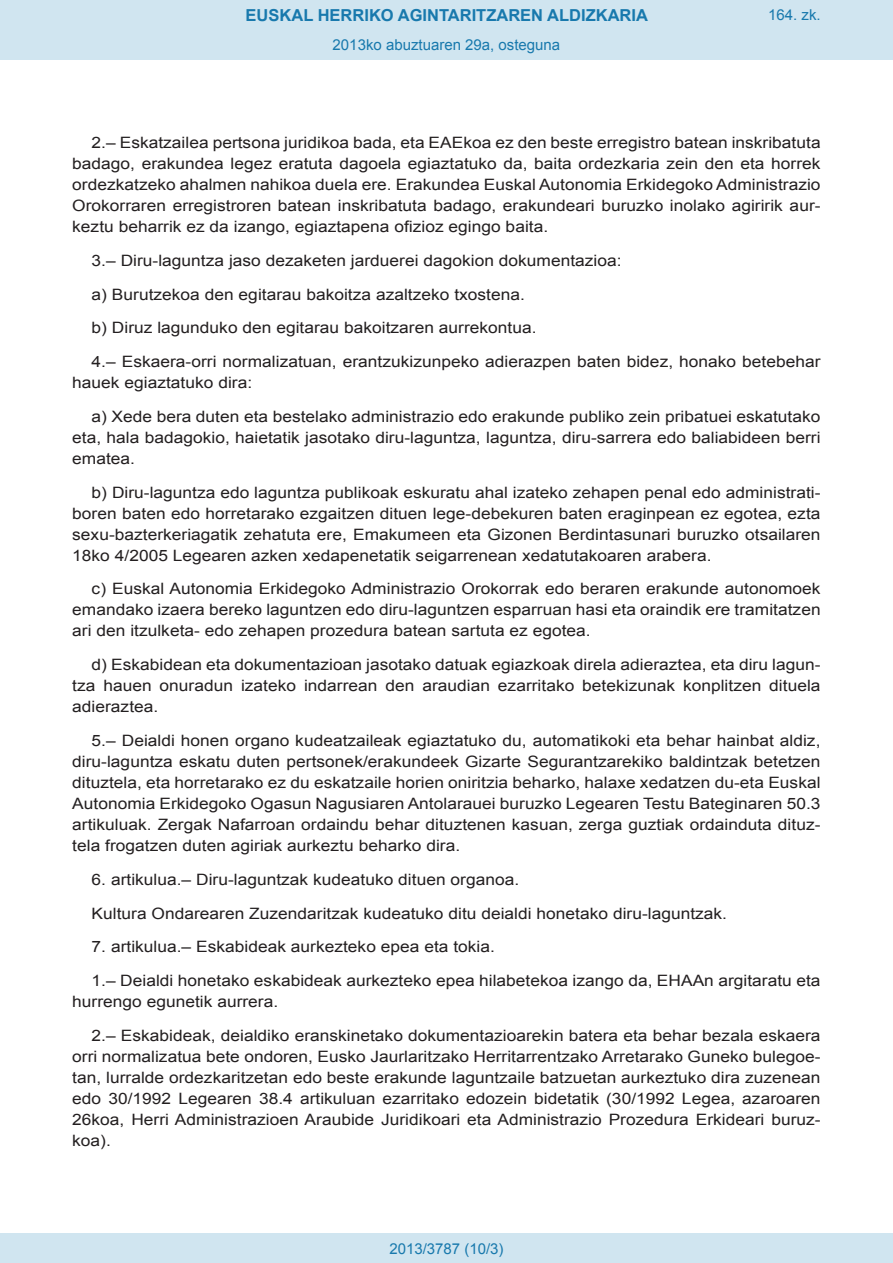
<style>
.page{position:relative;width:893px;height:1263px;background:#fff}
.page>*{position:absolute;margin:0;border:0;box-sizing:border-box;transform-origin:0 0}
.t1{font:700 16.5px "Arial";color:#1879ad}
.BOPVDetalle{font:15.6px/21px "Arial";color:#231f20;text-align:justify;scale:1.11 1}
.Paginacion_Centro{font:15px "Arial";color:#1879ad}
</style>
<div class="page">
<div style="left:0;top:0;width:893px;height:60px;background:#d0e5f0"></div>
<div style="left:0;top:1233px;width:893px;height:30px;background:#d0e5f0"></div>
<p class="t1" style="left:246px;top:4px;width:404px">EUSKAL HERRIKO AGINTARITZAREN ALDIZKARIA</p>
<p class="Paginacion_Centro" style="left:333px;top:35px;width:229px">2013ko abuztuaren 29a, osteguna</p>
<p class="Paginacion_Centro" style="left:768px;top:5px;width:54px">164. zk.</p>
<p class="BOPVDetalle" style="left:72px;top:132px;width:676px;text-indent:19px">2.– Eskatzailea pertsona juridikoa bada, eta EAEkoa ez den beste erregistro batean inskribatuta badago, erakundea legez eratuta dagoela egiaztatuko da, baita ordezkaria zein den eta horrek ordezkatzeko ahalmen nahikoa duela ere. Erakundea Euskal Autonomia Erkidegoko Administrazio Orokorraren erregistroren batean inskribatuta badago, erakundeari buruzko inolako agiririk aur&shy;keztu beharrik ez da izango, egiaztapena ofizioz egingo baita.</p>
<p class="BOPVDetalle" style="left:92px;top:250px;width:479px">3.– Diru-laguntza jaso dezaketen jarduerei dagokion dokumentazioa:</p>
<p class="BOPVDetalle" style="left:92px;top:284px;width:392px">a) Burutzekoa den egitarau bakoitza azaltzeko txostena.</p>
<p class="BOPVDetalle" style="left:92px;top:318px;width:402px">b) Diruz lagunduko den egitarau bakoitzaren aurrekontua.</p>
<p class="BOPVDetalle" style="left:72px;top:351px;width:676px;text-indent:19px">4.– Eskaera-orri normalizatuan, erantzukizunpeko adierazpen baten bidez, honako betebehar hauek egiaztatuko dira:</p>
<p class="BOPVDetalle" style="left:72px;top:406px;width:676px;text-indent:19px">a) Xede bera duten eta bestelako administrazio edo erakunde publiko zein pribatuei eskatutako eta, hala badagokio, haietatik jasotako diru-laguntza, laguntza, diru-sarrera edo baliabideen berri ematea.</p>
<p class="BOPVDetalle" style="left:72px;top:482px;width:676px;text-indent:19px">b) Diru-laguntza edo laguntza publikoak eskuratu ahal izateko zehapen penal edo administrati&shy;boren baten edo horretarako ezgaitzen dituen lege-debekuren baten eraginpean ez egotea, ezta sexu-bazterkeriagatik zehatuta ere, Emakumeen eta Gizonen Berdintasunari buruzko otsailaren 18ko 4/2005 Legearen azken xedapenetatik seigarrenean xedatutakoaren arabera.</p>
<p class="BOPVDetalle" style="left:72px;top:579px;width:676px;text-indent:19px">c) Euskal Autonomia Erkidegoko Administrazio Orokorrak edo beraren erakunde autonomoek emandako izaera bereko laguntzen edo diru-laguntzen esparruan hasi eta oraindik ere tramitatzen ari den itzulketa- edo zehapen prozedura batean sartuta ez egotea.</p>
<p class="BOPVDetalle" style="left:72px;top:654px;width:676px;text-indent:19px">d) Eskabidean eta dokumentazioan jasotako datuak egiazkoak direla adieraztea, eta diru lagun&shy;tza hauen onuradun izateko indarrean den araudian ezarritako betekizunak konplitzen dituela adieraztea.</p>
<p class="BOPVDetalle" style="left:72px;top:730px;width:676px;text-indent:19px">5.– Deialdi honen organo kudeatzaileak egiaztatuko du, automatikoki eta behar hainbat aldiz, diru-laguntza eskatu duten pertsonek/erakundeek Gizarte Segurantzarekiko baldintzak betetzen dituztela, eta horretarako ez du eskatzaile horien oniritzia beharko, halaxe xedatzen du-eta Euskal Autonomia Erkidegoko Ogasun Nagusiaren Antolarauei buruzko Legearen Testu Bateginaren 50.3 artikuluak. Zergak Nafarroan ordaindu behar dituztenen kasuan, zerga guztiak ordainduta dituz&shy;tela frogatzen duten agiriak aurkeztu beharko dira.</p>
<p class="BOPVDetalle" style="left:92px;top:869px;width:387px">6. artikulua.– Diru-laguntzak kudeatuko dituen organoa.</p>
<p class="BOPVDetalle" style="left:92px;top:903px;width:574px">Kultura Ondarearen Zuzendaritzak kudeatuko ditu deialdi honetako diru-laguntzak.</p>
<p class="BOPVDetalle" style="left:92px;top:936px;width:365px">7. artikulua.– Eskabideak aurkezteko epea eta tokia.</p>
<p class="BOPVDetalle" style="left:72px;top:970px;width:676px;text-indent:19px">1.– Deialdi honetako eskabideak aurkezteko epea hilabetekoa izango da, EHAAn argitaratu eta hurrengo egunetik aurrera.</p>
<p class="BOPVDetalle" style="left:72px;top:1025px;width:676px;text-indent:19px">2.– Eskabideak, deialdiko eranskinetako dokumentazioarekin batera eta behar bezala eskaera orri normalizatua bete ondoren, Eusko Jaurlaritzako Herritarrentzako Arretarako Guneko bulegoe&shy;tan, lurralde ordezkaritzetan edo beste erakunde laguntzaile batzuetan aurkeztuko dira zuzenean edo 30/1992 Legearen 38.4 artikuluan ezarritako edozein bidetatik (30/1992 Legea, azaroaren 26koa, Herri Administrazioen Araubide Juridikoari eta Administrazio Prozedura Erkideari buruz&shy;koa).</p>
<p class="Paginacion_Centro" style="left:389px;top:1238px;width:116px">2013/3787 (10/3)</p>
</div>
